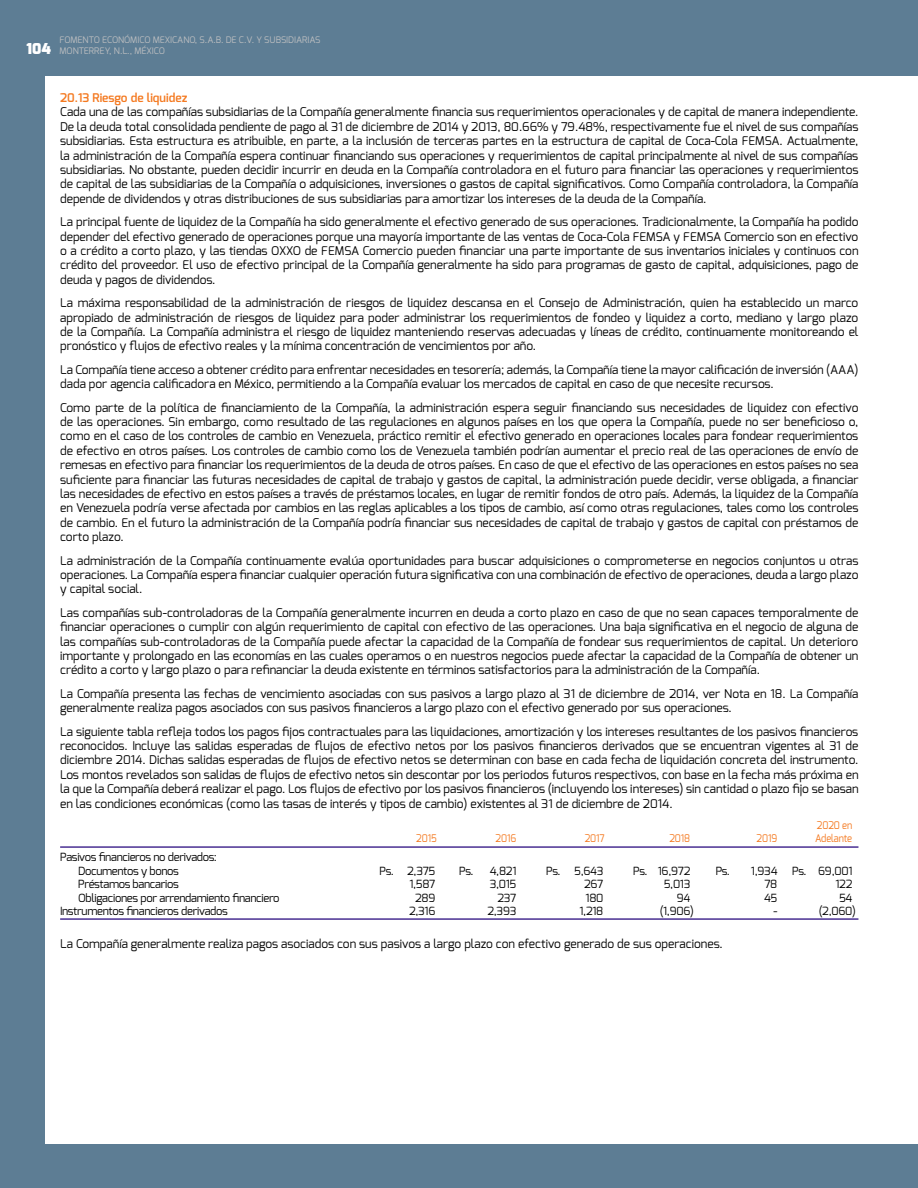
<style>
.page{position:relative;width:918px;height:1188px;background:#5d7d94}
.page>*{position:absolute;margin:0;border:0;box-sizing:border-box;transform-origin:0 0}
.t1{font:900 15px "Exo";color:#fff}
.t2{font:12px/14.4px "Exo";color:#000;text-align:justify}
.t3{font:600 12px "Exo";color:#f47920}
.t4{font:11.25px/13.5px "Exo";letter-spacing:-.025em;color:#000}
.t5{font:10.5px "Exo";color:#f47920;scale:.9 1}
.t6{font:9px/10.8px "Exo";color:#bcbec0}
</style>
<div class="page">
<div style="left:45px;top:77px;width:873px;height:1067px;background:#fff"></div>
<hr style="left:60px;top:846px;width:798px;height:2px;background:#492f92">
<hr style="left:60px;top:918px;width:798px;height:2px;background:#492f92">
<p class="t1" style="left:26px;top:39px;width:26px">104</p>
<p class="t6" style="left:60px;top:35px;width:262px">FOMENTO ECONÓMICO MEXICANO, S.A.B. DE C.V. Y SUBSIDIARIAS<br>MONTERREY, N.L., MÉXICO</p>
<p class="t3" style="left:60px;top:90px;width:129px">20.13 Riesgo de liquidez</p>
<p class="t2" style="left:60px;top:105px;width:800px">Cada una de las compañías subsidiarias de la Compañía generalmente financia sus requerimientos operacionales y de capital de manera independiente.<br>De la deuda total consolidada pendiente de pago al 31 de diciembre de 2014 y 2013, 80.66% y 79.48%, respectivamente fue el nivel de sus compañías subsidiarias. Esta estructura es atribuible, en parte, a la inclusión de terceras partes en la estructura de capital de Coca-Cola FEMSA. Actualmente, la administración de la Compañía espera continuar financiando sus operaciones y requerimientos de capital principalmente al nivel de sus compañías subsidiarias. No obstante, pueden decidir incurrir en deuda en la Compañía controladora en el futuro para financiar las operaciones y requerimientos de capital de las subsidiarias de la Compañía o adquisiciones, inversiones o gastos de capital significativos. Como Compañía controladora, la Compañía depende de dividendos y otras distribuciones de sus subsidiarias para amortizar los intereses de la deuda de la Compañía.</p>
<p class="t2" style="left:60px;top:215px;width:800px">La principal fuente de liquidez de la Compañía ha sido generalmente el efectivo generado de sus operaciones. Tradicionalmente, la Compañía ha podido depender del efectivo generado de operaciones porque una mayoría importante de las ventas de Coca-Cola FEMSA y FEMSA Comercio son en efectivo o a crédito a corto plazo, y las tiendas OXXO de FEMSA Comercio pueden financiar una parte importante de sus inventarios iniciales y continuos con crédito del proveedor. El uso de efectivo principal de la Compañía generalmente ha sido para programas de gasto de capital, adquisiciones, pago de deuda y pagos de dividendos.</p>
<p class="t2" style="left:60px;top:296px;width:800px">La máxima responsabilidad de la administración de riesgos de liquidez descansa en el Consejo de Administración, quien ha establecido un marco apropiado de administración de riesgos de liquidez para poder administrar los requerimientos de fondeo y liquidez a corto, mediano y largo plazo de la Compañía. La Compañía administra el riesgo de liquidez manteniendo reservas adecuadas y líneas de crédito, continuamente monitoreando el pronóstico y flujos de efectivo reales y la mínima concentración de vencimientos por año.</p>
<p class="t2" style="left:60px;top:362px;width:800px">La Compañía tiene acceso a obtener crédito para enfrentar necesidades en tesorería; además, la Compañía tiene la mayor calificación de inversión (AAA) dada por agencia calificadora en México, permitiendo a la Compañía evaluar los mercados de capital en caso de que necesite recursos.</p>
<p class="t2" style="left:60px;top:400px;width:800px">Como parte de la política de financiamiento de la Compañía, la administración espera seguir financiando sus necesidades de liquidez con efectivo de las operaciones. Sin embargo, como resultado de las regulaciones en algunos países en los que opera la Compañía, puede no ser beneficioso o, como en el caso de los controles de cambio en Venezuela, práctico remitir el efectivo generado en operaciones locales para fondear requerimientos de efectivo en otros países. Los controles de cambio como los de Venezuela también podrían aumentar el precio real de las operaciones de envío de remesas en efectivo para financiar los requerimientos de la deuda de otros países. En caso de que el efectivo de las operaciones en estos países no sea suficiente para financiar las futuras necesidades de capital de trabajo y gastos de capital, la administración puede decidir, verse obligada, a financiar las necesidades de efectivo en estos países a través de préstamos locales, en lugar de remitir fondos de otro país. Además, la liquidez de la Compañía en Venezuela podría verse afectada por cambios en las reglas aplicables a los tipos de cambio, así como otras regulaciones, tales como los controles de cambio. En el futuro la administración de la Compañía podría financiar sus necesidades de capital de trabajo y gastos de capital con préstamos de corto plazo.</p>
<p class="t2" style="left:60px;top:553px;width:800px">La administración de la Compañía continuamente evalúa oportunidades para buscar adquisiciones o comprometerse en negocios conjuntos u otras operaciones. La Compañía espera financiar cualquier operación futura significativa con una combinación de efectivo de operaciones, deuda a largo plazo y capital social.</p>
<p class="t2" style="left:60px;top:605px;width:800px">Las compañías sub-controladoras de la Compañía generalmente incurren en deuda a corto plazo en caso de que no sean capaces temporalmente de financiar operaciones o cumplir con algún requerimiento de capital con efectivo de las operaciones. Una baja significativa en el negocio de alguna de las compañías sub-controladoras de la Compañía puede afectar la capacidad de la Compañía de fondear sus requerimientos de capital. Un deterioro importante y prolongado en las economías en las cuales operamos o en nuestros negocios puede afectar la capacidad de la Compañía de obtener un crédito a corto y largo plazo o para refinanciar la deuda existente en términos satisfactorios para la administración de la Compañía.</p>
<p class="t2" style="left:60px;top:686px;width:800px">La Compañía presenta las fechas de vencimiento asociadas con sus pasivos a largo plazo al 31 de diciembre de 2014, ver Nota en 18. La Compañía generalmente realiza pagos asociados con sus pasivos financieros a largo plazo con el efectivo generado por sus operaciones.</p>
<p class="t2" style="left:60px;top:724px;width:800px">La siguiente tabla refleja todos los pagos fijos contractuales para las liquidaciones, amortización y los intereses resultantes de los pasivos financieros reconocidos. Incluye las salidas esperadas de flujos de efectivo netos por los pasivos financieros derivados que se encuentran vigentes al 31 de diciembre 2014. Dichas salidas esperadas de flujos de efectivo netos se determinan con base en cada fecha de liquidación concreta del instrumento.<br>Los montos revelados son salidas de flujos de efectivo netos sin descontar por los periodos futuros respectivos, con base en la fecha más próxima en la que la Compañía deberá realizar el pago. Los flujos de efectivo por los pasivos financieros (incluyendo los intereses) sin cantidad o plazo fijo se basan en las condiciones económicas (como las tasas de interés y tipos de cambio) existentes al 31 de diciembre de 2014.</p>
<p class="t5" style="left:817px;top:819px;width:41px">2020 en</p>
<p class="t5" style="left:416px;top:831px;width:24px">2015</p>
<p class="t5" style="left:496px;top:831px;width:25px">2016</p>
<p class="t5" style="left:585px;top:831px;width:24px">2017</p>
<p class="t5" style="left:669px;top:831px;width:25px">2018</p>
<p class="t5" style="left:757px;top:831px;width:25px">2019</p>
<p class="t5" style="left:815px;top:831px;width:43px">Adelante</p>
<p class="t4" style="left:78px;top:850px;width:140px;text-indent:-18px">Pasivos financieros no derivados:<br>Documentos y bonos</p>
<p class="t4" style="left:380px;top:864px;width:57px">Ps. 2,375</p>
<p class="t4" style="left:459px;top:864px;width:59px">Ps. 4,821</p>
<p class="t4" style="left:546px;top:864px;width:59px">Ps. 5,643</p>
<p class="t4" style="left:633px;top:864px;width:59px">Ps. 16,972</p>
<p class="t4" style="left:716px;top:864px;width:63px">Ps. 1,934</p>
<p class="t4" style="left:792px;top:864px;width:62px">Ps. 69,001</p>
<p class="t4" style="left:78px;top:877px;width:102px">Préstamos bancarios</p>
<p class="t4" style="left:409px;top:877px;width:28px">1,587</p>
<p class="t4" style="left:490px;top:877px;width:28px">3,015</p>
<p class="t4" style="left:584px;top:877px;width:21px">267</p>
<p class="t4" style="left:664px;top:877px;width:28px">5,013</p>
<p class="t4" style="left:764px;top:877px;width:14px">78</p>
<p class="t4" style="left:835px;top:877px;width:18px">122</p>
<p class="t4" style="left:78px;top:891px;width:203px">Obligaciones por arrendamiento financiero</p>
<p class="t4" style="left:415px;top:891px;width:22px">289</p>
<p class="t4" style="left:497px;top:891px;width:20px">237</p>
<p class="t4" style="left:586px;top:891px;width:19px">180</p>
<p class="t4" style="left:677px;top:891px;width:15px">94</p>
<p class="t4" style="left:764px;top:891px;width:15px">45</p>
<p class="t4" style="left:839px;top:891px;width:15px">54</p>
<p class="t4" style="left:60px;top:904px;width:169px">Instrumentos financieros derivados</p>
<p class="t4" style="left:409px;top:904px;width:28px">2,316</p>
<p class="t4" style="left:487px;top:904px;width:31px">2,393</p>
<p class="t4" style="left:580px;top:904px;width:25px">1,218</p>
<p class="t4" style="left:660px;top:904px;width:36px">(1,906)</p>
<p class="t4" style="left:773px;top:904px;width:5px">-</p>
<p class="t4" style="left:819px;top:904px;width:39px">(2,060)</p>
<p class="t2" style="left:60px;top:936px;width:664px">La Compañía generalmente realiza pagos asociados con sus pasivos a largo plazo con efectivo generado de sus operaciones.</p>
</div>
